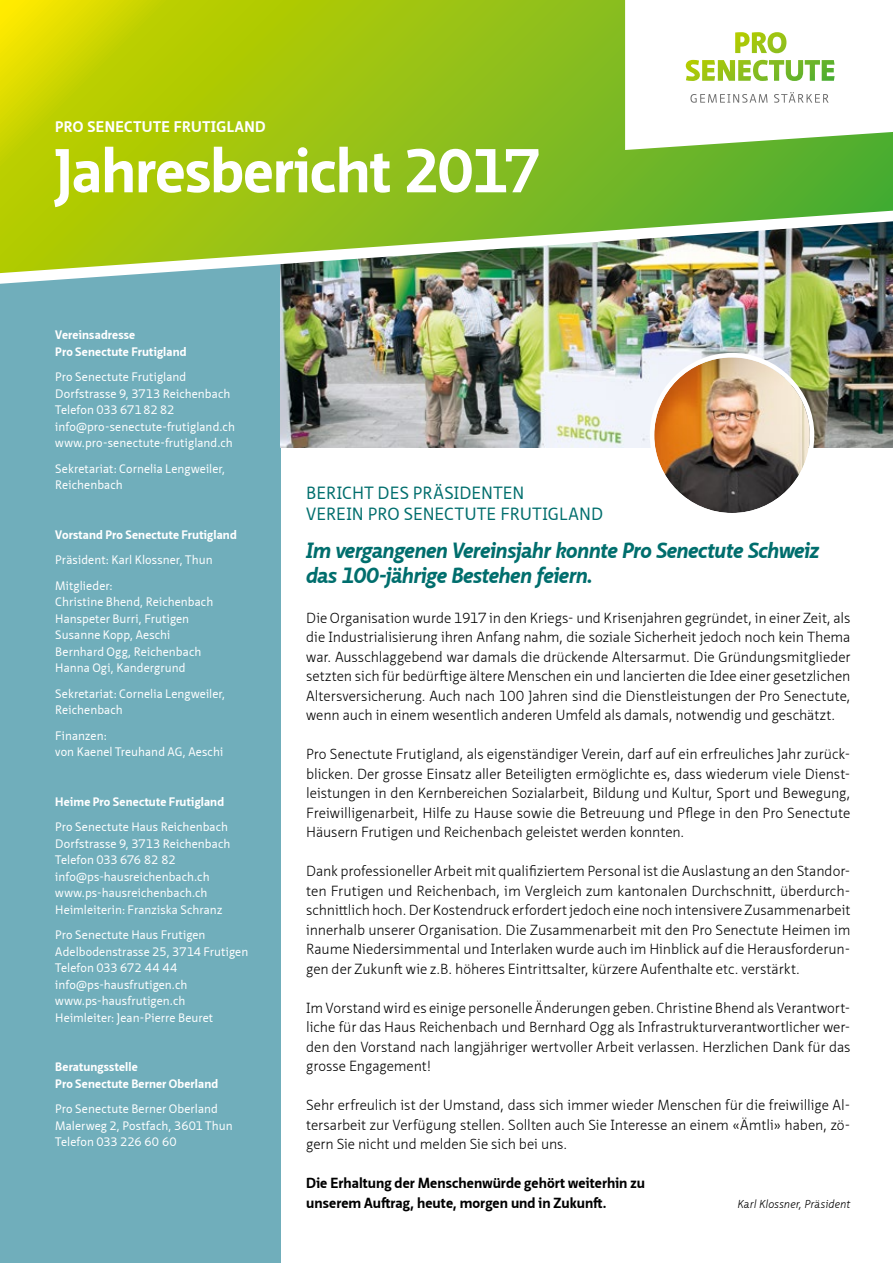
<style>
.page{position:relative;width:893px;height:1263px;background:#fff}
.page>*{position:absolute;margin:0;border:0;box-sizing:border-box;transform-origin:0 0}
.t1{font:700 60px "Neue Sans Pro";letter-spacing:-.015em;color:#fff}
.t2{font:italic 700 21px/25.5px "Neue Sans Pro";letter-spacing:-.01em;color:#006e6d}
.t3{font:17.25px/21px "Neue Sans Pro";letter-spacing:.005em;color:#006e6d}
.t4{font:700 15px "Neue Sans Pro";letter-spacing:.03em;color:#fff}
.t5{font:300 14.25px/19.5px "Neue Sans Pro";letter-spacing:-.005em;color:#000;text-align:justify}
.t6{font:700 14.25px/19.5px "Neue Sans Pro";letter-spacing:.005em;color:#000}
.t7{font:12px/16.5px "Neue Sans Pro";letter-spacing:.005em;color:#fff}
.t8{font:700 12px/16.5px "Neue Sans Pro";letter-spacing:.01em;color:#fff}
.t9{font:italic 300 11.25px "Neue Sans Pro";color:#000}
</style>
<div class="page">
<div style="left:0;top:246px;width:280px;height:1017px;background:#70aebb"></div>
<img style="left:280px;top:290px;width:613px;height:157px">
<svg style="left:0;top:0;width:893px;height:203px;background:#9cc412"></svg>
<img style="left:0;top:203px;width:893px;height:87px">
<svg style="left:625px;top:0;width:268px;height:150px"></svg>
<img style="left:654px;top:357px;width:156px;height:156px;border-radius:78px">
<div style="left:650px;top:353px;width:164px;height:164px;border:4px solid #fff;border-radius:50%"></div>
<p class="t4" style="left:55px;top:117px;width:212px">PRO SENECTUTE FRUTIGLAND</p>
<h1 class="t1" style="left:55px;top:132px;width:486px">Jahresbericht 2017</h1>
<p class="t8" style="left:55px;top:327px;width:133px">Vereinsadresse<br>Pro Senectute Frutigland</p>
<p class="t7" style="left:55px;top:368px;width:181px">Pro Senectute Frutigland<br>Dorfstrasse 9, 3713 Reichenbach<br>Telefon 033 671 82 82 info@pro-senectute-frutigland.ch www.pro-senectute-frutigland.ch</p>
<p class="t7" style="left:55px;top:460px;width:172px">Sekretariat: Cornelia Lengweiler,<br>Reichenbach</p>
<p class="t8" style="left:55px;top:526px;width:183px">Vorstand Pro Senectute Frutigland</p>
<p class="t7" style="left:55px;top:547px;width:159px;line-height:25.5px">Präsident: Karl Klossner, Thun<br>Mitglieder:</p>
<p class="t7" style="left:55px;top:593px;width:160px">Christine Bhend, Reichenbach<br>Hanspeter Burri, Frutigen<br>Susanne Kopp, Aeschi<br>Bernhard Ogg, Reichenbach<br>Hanna Ogi, Kandergrund</p>
<p class="t7" style="left:55px;top:685px;width:172px">Sekretariat: Cornelia Lengweiler,<br>Reichenbach</p>
<p class="t7" style="left:55px;top:727px;width:169px">Finanzen:<br>von Kaenel Treuhand AG, Aeschi</p>
<p class="t8" style="left:55px;top:793px;width:170px">Heime Pro Senectute Frutigland</p>
<p class="t7" style="left:55px;top:818px;width:177px">Pro Senectute Haus Reichenbach<br>Dorfstrasse 9, 3713 Reichenbach<br>Telefon 033 676 82 82 info@ps-hausreichenbach.ch www.ps-hausreichenbach.ch<br>Heimleiterin: Franziska Schranz</p>
<p class="t7" style="left:55px;top:926px;width:195px">Pro Senectute Haus Frutigen<br>Adelbodenstrasse 25, 3714 Frutigen<br>Telefon 033 672 44 44 info@ps-hausfrutigen.ch www.ps-hausfrutigen.ch<br>Heimleiter: Jean-Pierre Beuret</p>
<p class="t8" style="left:55px;top:1059px;width:164px">Beratungsstelle<br>Pro Senectute Berner Oberland</p>
<p class="t7" style="left:55px;top:1100px;width:179px">Pro Senectute Berner Oberland<br>Malerweg 2, Postfach, 3601 Thun<br>Telefon 033 226 60 60</p>
<p class="t3" style="left:306px;top:482px;width:298px">BERICHT DES PRÄSIDENTEN<br>VEREIN PRO SENECTUTE FRUTIGLAND</p>
<h2 class="t2" style="left:306px;top:537px;width:514px">Im vergangenen Vereinsjahr konnte Pro Senectute Schweiz das 100-jährige Bestehen feiern.</h2>
<p class="t5" style="left:306px;top:608px;width:546px">Die Organisation wurde 1917 in den Kriegs- und Krisenjahren gegründet, in einer Zeit, als die Industrialisierung ihren Anfang nahm, die soziale Sicherheit jedoch noch kein Thema war. Ausschlaggebend war damals die drückende Altersarmut. Die Gründungsmitglieder setzten sich für bedürftige ältere Menschen ein und lancierten die Idee einer gesetzlichen Altersversicherung. Auch nach 100 Jahren sind die Dienstleistungen der Pro Senectute, wenn auch in einem wesentlich anderen Umfeld als damals, notwendig und geschätzt.</p>
<p class="t5" style="left:306px;top:744px;width:546px">Pro Senectute Frutigland, als eigenständiger Verein, darf auf ein erfreuliches Jahr zurück&shy;blicken. Der grosse Einsatz aller Beteiligten ermöglichte es, dass wiederum viele Dienst&shy;leistungen in den Kernbereichen Sozialarbeit, Bildung und Kultur, Sport und Bewegung, Freiwilligenarbeit, Hilfe zu Hause sowie die Betreuung und Pflege in den Pro Senectute Häusern Frutigen und Reichenbach geleistet werden konnten.</p>
<p class="t5" style="left:306px;top:861px;width:546px">Dank professioneller Arbeit mit qualifiziertem Personal ist die Auslastung an den Standor&shy;ten Frutigen und Reichenbach, im Vergleich zum kantonalen Durchschnitt, überdurch&shy;schnittlich hoch. Der Kostendruck erfordert jedoch eine noch intensivere Zusammenarbeit innerhalb unserer Organisation. Die Zusammenarbeit mit den Pro Senectute Heimen im Raume Niedersimmental und Interlaken wurde auch im Hinblick auf die Herausforderun&shy;gen der Zukunft wie z.B. höheres Eintrittsalter, kürzere Aufenthalte etc. verstärkt.</p>
<p class="t5" style="left:306px;top:998px;width:546px">Im Vorstand wird es einige personelle Änderungen geben. Christine Bhend als Verantwort&shy;liche für das Haus Reichenbach und Bernhard Ogg als Infrastrukturverantwortlicher wer&shy;den den Vorstand nach langjähriger wertvoller Arbeit verlassen. Herzlichen Dank für das grosse Engagement!</p>
<p class="t5" style="left:306px;top:1095px;width:546px">Sehr erfreulich ist der Umstand, dass sich immer wieder Menschen für die freiwillige Al&shy;tersarbeit zur Verfügung stellen. Sollten auch Sie Interesse an einem «Ämtli» haben, zö&shy;gern Sie nicht und melden Sie sich bei uns.</p>
<p class="t6" style="left:306px;top:1173px;width:340px">Die Erhaltung der Menschenwürde gehört weiterhin zu unserem Auftrag, heute, morgen und in Zukunft.</p>
<p class="t9" style="left:737px;top:1196px;width:114px">Karl Klossner, Präsident</p>
</div>
